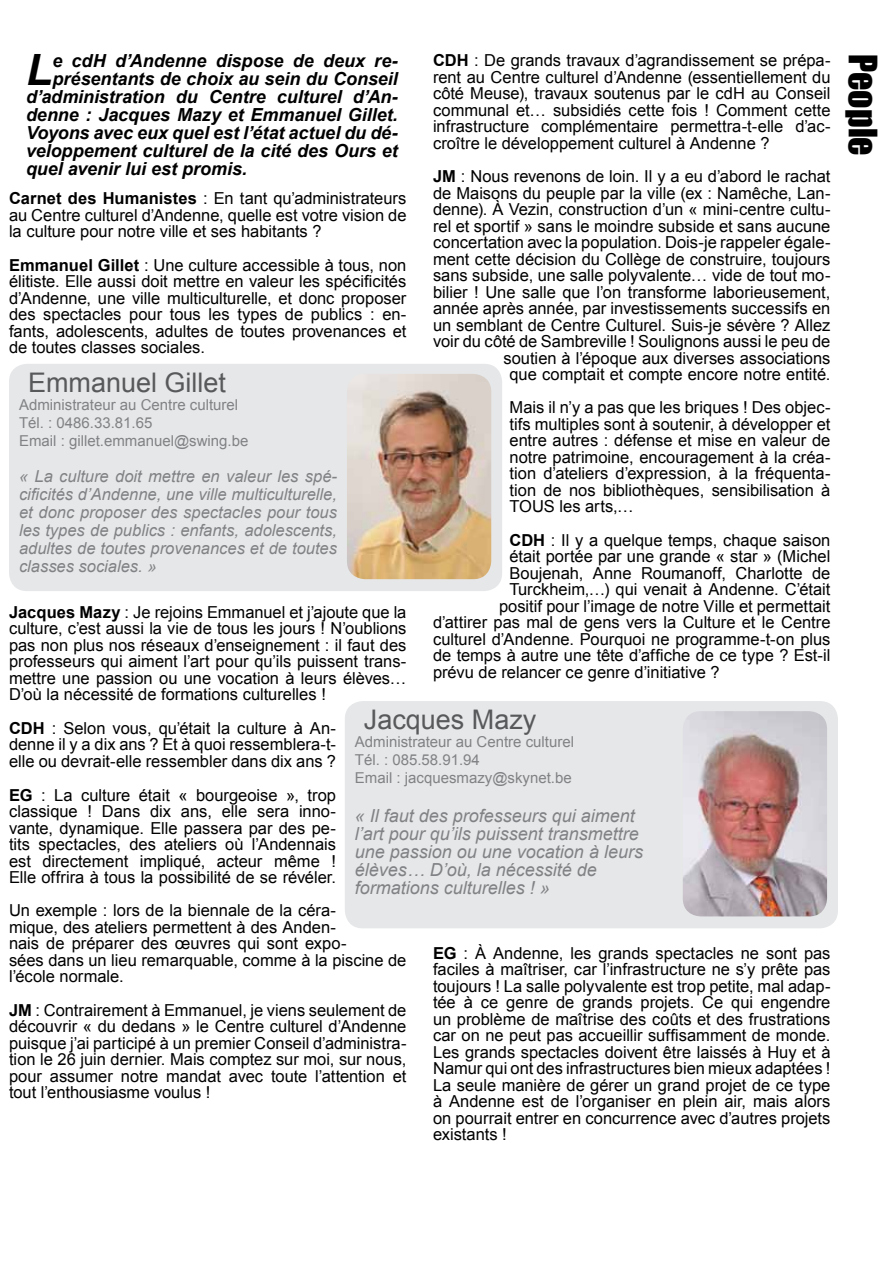
<style>
.page{position:relative;width:893px;height:1263px;background:#fff}
.page>*{position:absolute;margin:0;border:0;box-sizing:border-box;transform-origin:0 0}
.t1{font:italic 700 43.2px "Arial";color:#000}
.t2{font:36px "Impact";color:#000}
.t3{font:27px "Arial";color:#58595b}
.t4{font:italic 700 18px "Arial";letter-spacing:-.005em;color:#000}
.t5{font:italic 18px/18px "Arial";color:#808285}
.t6{font:16.5px/16.5px "Arial";color:#000;text-align:justify}
.t7{font:italic 16.5px/18px "Arial";color:#808285;text-align:justify}
.t8{font:15px/18px "Arial";color:#808285}
.s1{font-weight:700}
</style>
<div class="page">
<div style="left:345px;top:701px;width:493px;height:227px;background:#e6e7e8;border-radius:18px"></div>
<img style="left:683px;top:711px;width:144px;height:205px">
<div style="left:9px;top:364px;width:493px;height:227px;background:#e6e7e8;border-radius:18px"></div>
<img style="left:347px;top:374px;width:144px;height:205px">
<p class="t6" style="left:433px;top:52px;width:399px"><span class="s1">CDH</span> : De grands travaux d’agrandissement se prépa&shy;rent au Centre culturel d’Andenne (essentiellement du côté Meuse), travaux soutenus par le cdH au Conseil communal et… subsidiés cette fois ! Comment cette infrastructure complémentaire permettra-t-elle d’ac&shy;croître le développement culturel à Andenne ?</p>
<p class="t6" style="left:433px;top:168px;width:399px;text-align:right"><span class="s1">JM</span> : Nous revenons de loin. Il y a eu d’abord le rachat de Maisons du peuple par la ville (ex : Namêche, Lan&shy;denne). À Vezin, construction d’un « mini-centre cultu&shy;rel et sportif » sans le moindre subside et sans aucune concertation avec la population. Dois-je rappeler égale&shy;ment cette décision du Collège de construire, toujours sans subside, une salle polyvalente… vide de tout mo&shy;bilier ! Une salle que l’on transforme laborieusement, année après année, par investissements successifs en un semblant de Centre Culturel. Suis-je sévère ? Allez voir du côté de Sambreville ! Soulignons aussi le peu de soutien à l’époque aux diverses associations<br>que comptait et compte encore notre entité.</p>
<p class="t6" style="left:509px;top:399px;width:322px">Mais il n’y a pas que les briques ! Des objec&shy;tifs multiples sont à soutenir, à développer et entre autres : défense et mise en valeur de notre patrimoine, encouragement à la créa&shy;tion d’ateliers d’expression, à la fréquenta&shy;tion de nos bibliothèques, sensibilisation à TOUS les arts,…</p>
<p class="t6" style="left:509px;top:532px;width:322px"><span class="s1">CDH</span> : Il y a quelque temps, chaque saison</p>
<p class="t6" style="left:509px;top:548px;width:322px">était portée par une grande « star » (Michel</p>
<p class="t6" style="left:509px;top:565px;width:322px">Boujenah, Anne Roumanoff, Charlotte de</p>
<p class="t6" style="left:509px;top:581px;width:322px">Turckheim,…) qui venait à Andenne. C’était</p>
<p class="t6" style="left:499px;top:598px;width:333px">positif pour l’image de notre Ville et permettait</p>
<p class="t6" style="left:433px;top:614px;width:399px">d’attirer pas mal de gens vers la Culture et le Centre</p>
<p class="t6" style="left:433px;top:631px;width:399px">culturel d’Andenne. Pourquoi ne programme-t-on plus</p>
<p class="t6" style="left:433px;top:647px;width:399px">de temps à autre une tête d’affiche de ce type ? Est-il</p>
<p class="t6" style="left:433px;top:664px;width:288px">prévu de relancer ce genre d’initiative ?</p>
<h1 class="t1" style="left:26px;top:41px;width:28px">L</h1>
<p class="t4" style="left:52px;top:49px;width:347px">e cdH d’Andenne dispose de deux re-</p>
<p class="t4" style="left:52px;top:67px;width:347px">présentants de choix au sein du Conseil</p>
<p class="t4" style="left:26px;top:85px;width:374px">d’administration du Centre culturel d’An-</p>
<p class="t4" style="left:26px;top:103px;width:373px">denne : Jacques Mazy et Emmanuel Gillet.</p>
<p class="t4" style="left:26px;top:121px;width:374px">Voyons avec eux quel est l’état actuel du dé-</p>
<p class="t4" style="left:26px;top:139px;width:373px">veloppement culturel de la cité des Ours et</p>
<p class="t4" style="left:26px;top:157px;width:223px">quel avenir lui est promis.</p>
<p class="t6" style="left:9px;top:190px;width:399px"><span class="s1">Carnet des Humanistes</span> : En tant qu’administrateurs au Centre culturel d’Andenne, quelle est votre vision de la culture pour notre ville et ses habitants ?</p>
<p class="t6" style="left:9px;top:257px;width:399px"><span class="s1">Emmanuel Gillet</span> : Une culture accessible à tous, non élitiste. Elle aussi doit mettre en valeur les spécificités d’Andenne, une ville multiculturelle, et donc proposer des spectacles pour tous les types de publics : en&shy;fants, adolescents, adultes de toutes provenances et de toutes classes sociales.</p>
<h3 class="t3" style="left:28px;top:365px;width:200px">Emmanuel Gillet</h3>
<p class="t8" style="left:19px;top:396px;width:231px">Administrateur au Centre culturel<br>Tél. : 0486.33.81.65<br>Email : gillet.emmanuel@swing.be</p>
<p class="t7" style="left:19px;top:467px;width:320px">« La culture doit mettre en valeur les spé&shy;cificités d’Andenne, une ville multiculturelle, et donc proposer des spectacles pour tous les types de publics : enfants, adolescents, adultes de toutes provenances et de toutes classes sociales. »</p>
<p class="t6" style="left:9px;top:604px;width:399px"><span class="s1">Jacques Mazy</span> : Je rejoins Emmanuel et j’ajoute que la culture, c’est aussi la vie de tous les jours ! N’oublions pas non plus nos réseaux d’enseignement : il faut des professeurs qui aiment l’art pour qu’ils puissent trans&shy;mettre une passion ou une vocation à leurs élèves… D’où la nécessité de formations culturelles !</p>
<p class="t6" style="left:9px;top:720px;width:329px"><span class="s1">CDH</span> : Selon vous, qu’était la culture à An&shy;denne il y a dix ans ? Et à quoi ressemblera-t&shy;elle ou devrait-elle ressembler dans dix ans ?</p>
<p class="t6" style="left:9px;top:787px;width:329px"><span class="s1">EG</span> : La culture était « bourgeoise », trop classique ! Dans dix ans, elle sera inno&shy;vante, dynamique. Elle passera par des pe&shy;tits spectacles, des ateliers où l’Andennais est directement impliqué, acteur même !<br>Elle offrira à tous la possibilité de se révéler.</p>
<p class="t6" style="left:9px;top:902px;width:399px;text-align:left">Un exemple : lors de la biennale de la céra-<br>mique, des ateliers permettent à des Anden-<br>nais de préparer des œuvres qui sont expo-<br>sées dans un lieu remarquable, comme à la piscine de l’école normale.</p>
<p class="t6" style="left:9px;top:1002px;width:399px"><span class="s1">JM</span> : Contrairement à Emmanuel, je viens seulement de découvrir « du dedans » le Centre culturel d’Andenne puisque j’ai participé à un premier Conseil d’administra&shy;tion le 26 juin dernier. Mais comptez sur moi, sur nous, pour assumer notre mandat avec toute l’attention et tout l’enthousiasme voulus !</p>
<h3 class="t3" style="left:364px;top:702px;width:174px">Jacques Mazy</h3>
<p class="t8" style="left:355px;top:733px;width:221px">Administrateur au Centre culturel<br>Tél. : 085.58.91.94<br>Email : jacquesmazy@skynet.be</p>
<p class="t5" style="left:355px;top:807px;width:290px">« Il faut des professeurs qui aiment l’art pour qu’ils puissent transmettre une passion ou une vocation à leurs élèves… D’où, la nécessité de formations culturelles ! »</p>
<p class="t6" style="left:433px;top:945px;width:399px"><span class="s1">EG</span> : À Andenne, les grands spectacles ne sont pas faciles à maîtriser, car l’infrastructure ne s’y prête pas toujours ! La salle polyvalente est trop petite, mal adap&shy;tée à ce genre de grands projets. Ce qui engendre un problème de maîtrise des coûts et des frustrations car on ne peut pas accueillir suffisamment de monde.<br>Les grands spectacles doivent être laissés à Huy et à Namur qui ont des infrastructures bien mieux adaptées !<br>La seule manière de gérer un grand projet de ce type à Andenne est de l’organiser en plein air, mais alors on pourrait entrer en concurrence avec d’autres projets existants !</p>
<h2 class="t2" style="left:891px;top:54px;width:103px;rotate:90deg">People</h2>
</div>
